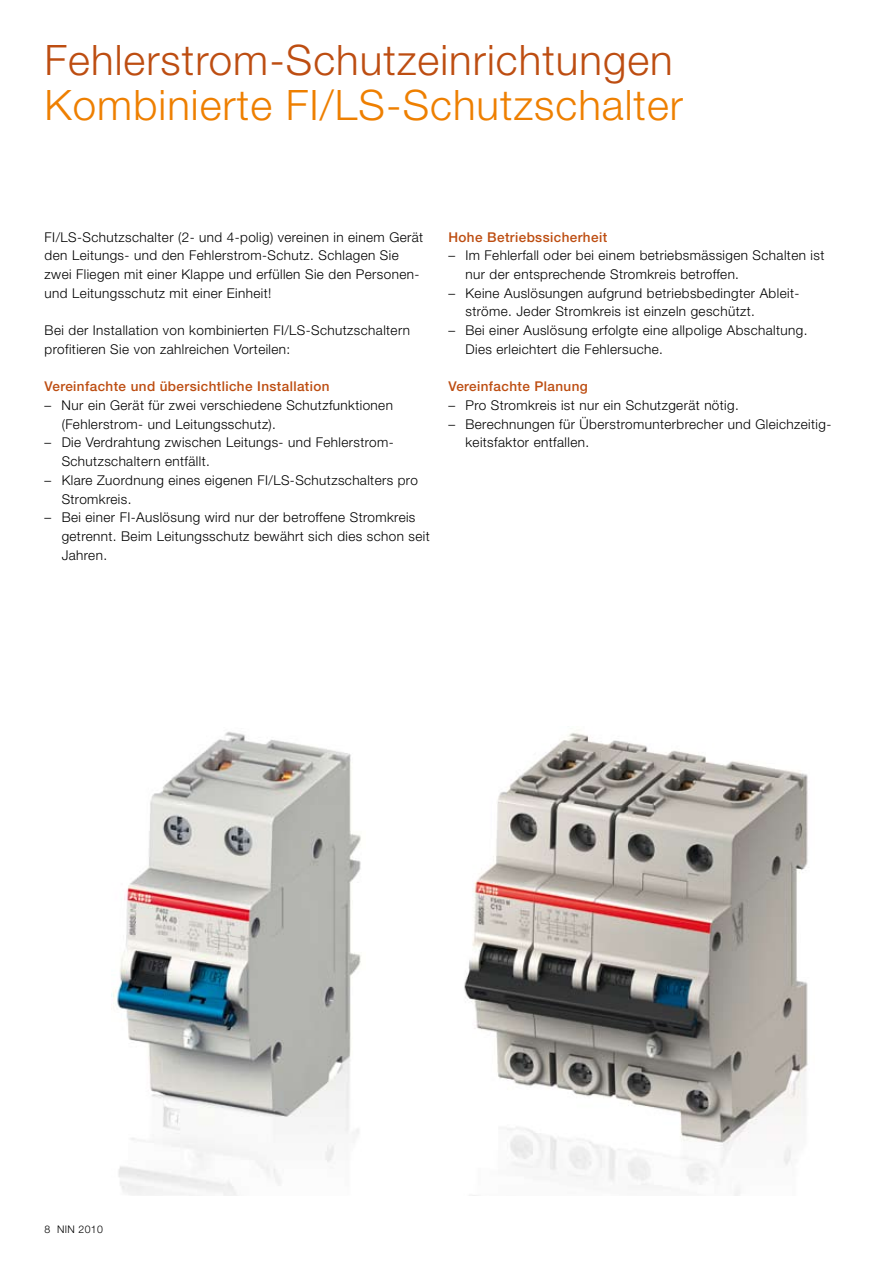
<style>
.page{position:relative;width:893px;height:1263px;background:#fff}
.page>*{position:absolute;margin:0;border:0;box-sizing:border-box;transform-origin:0 0}
.t1{font:300 42px "Helvetica Neue LT Pro";letter-spacing:.025em;color:#bd4d11}
.t2{font:300 42px "Helvetica Neue LT Pro";letter-spacing:.025em;color:#ee7f00}
.t3{font:300 13.5px/18.8px "Helvetica Neue LT Pro";letter-spacing:.03em;color:#000}
.t4{font:500 13.5px "Helvetica Neue LT Pro";letter-spacing:.03em;color:#bd4d11}
.t5{font:300 10.5px "Helvetica Neue LT Pro";letter-spacing:.03em;color:#000}
</style>
<div class="page">
<img style="left:464px;top:732px;width:344px;height:464px">
<img style="left:111px;top:731px;width:250px;height:465px">
<h1 class="t1" style="left:45px;top:34px;width:630px">Fehlerstrom-Schutzeinrichtungen</h1>
<h1 class="t2" style="left:45px;top:79px;width:640px">Kombinierte FI/LS-Schutzschalter</h1>
<p class="t3" style="left:45px;top:227px;width:380px">FI/LS-Schutzschalter (2- und 4-polig) vereinen in einem Gerät den Leitungs- und den Fehlerstrom-Schutz. Schlagen Sie zwei Fliegen mit einer Klappe und erfüllen Sie den Personen&shy;und Leitungsschutz mit einer Einheit!</p>
<p class="t3" style="left:45px;top:321px;width:367px">Bei der Installation von kombinierten FI/LS-Schutzschaltern profitieren Sie von zahlreichen Vorteilen:</p>
<p class="t4" style="left:45px;top:378px;width:287px">Vereinfachte und übersichtliche Installation</p>
<p class="t3" style="left:62px;top:395px;width:333px;text-indent:-17px">– Nur ein Gerät für zwei verschiedene Schutzfunktionen (Fehlerstrom- und Leitungsschutz).</p>
<p class="t3" style="left:62px;top:433px;width:334px;text-indent:-17px">– Die Verdrahtung zwischen Leitungs- und Fehlerstrom-<br>Schutzschaltern entfällt.</p>
<p class="t3" style="left:62px;top:470px;width:358px;text-indent:-17px">– Klare Zuordnung eines eigenen FI/LS-Schutzschalters pro<br>Stromkreis.</p>
<p class="t3" style="left:62px;top:508px;width:370px;text-indent:-17px">– Bei einer FI-Auslösung wird nur der betroffene Stromkreis getrennt. Beim Leitungsschutz bewährt sich dies schon seit<br>Jahren.</p>
<p class="t4" style="left:448px;top:229px;width:160px">Hohe Betriebssicherheit</p>
<p class="t3" style="left:465px;top:246px;width:360px;text-indent:-17px">– Im Fehlerfall oder bei einem betriebsmässigen Schalten ist nur der entsprechende Stromkreis betroffen.</p>
<p class="t3" style="left:465px;top:283px;width:334px;text-indent:-17px">– Keine Auslösungen aufgrund betriebsbedingter Ableit&shy;ströme. Jeder Stromkreis ist einzeln geschützt.</p>
<p class="t3" style="left:465px;top:321px;width:344px;text-indent:-17px">– Bei einer Auslösung erfolgte eine allpolige Abschaltung.<br>Dies erleichtert die Fehlersuche.</p>
<p class="t4" style="left:448px;top:378px;width:141px">Vereinfachte Planung</p>
<p class="t3" style="left:448px;top:395px;width:292px">– Pro Stromkreis ist nur ein Schutzgerät nötig.</p>
<p class="t3" style="left:465px;top:414px;width:367px;text-indent:-17px">– Berechnungen für Überstromunterbrecher und Gleichzeitig&shy;keitsfaktor entfallen.</p>
<p class="t5" style="left:45px;top:1223px;width:60px">8 NIN 2010</p>
</div>
